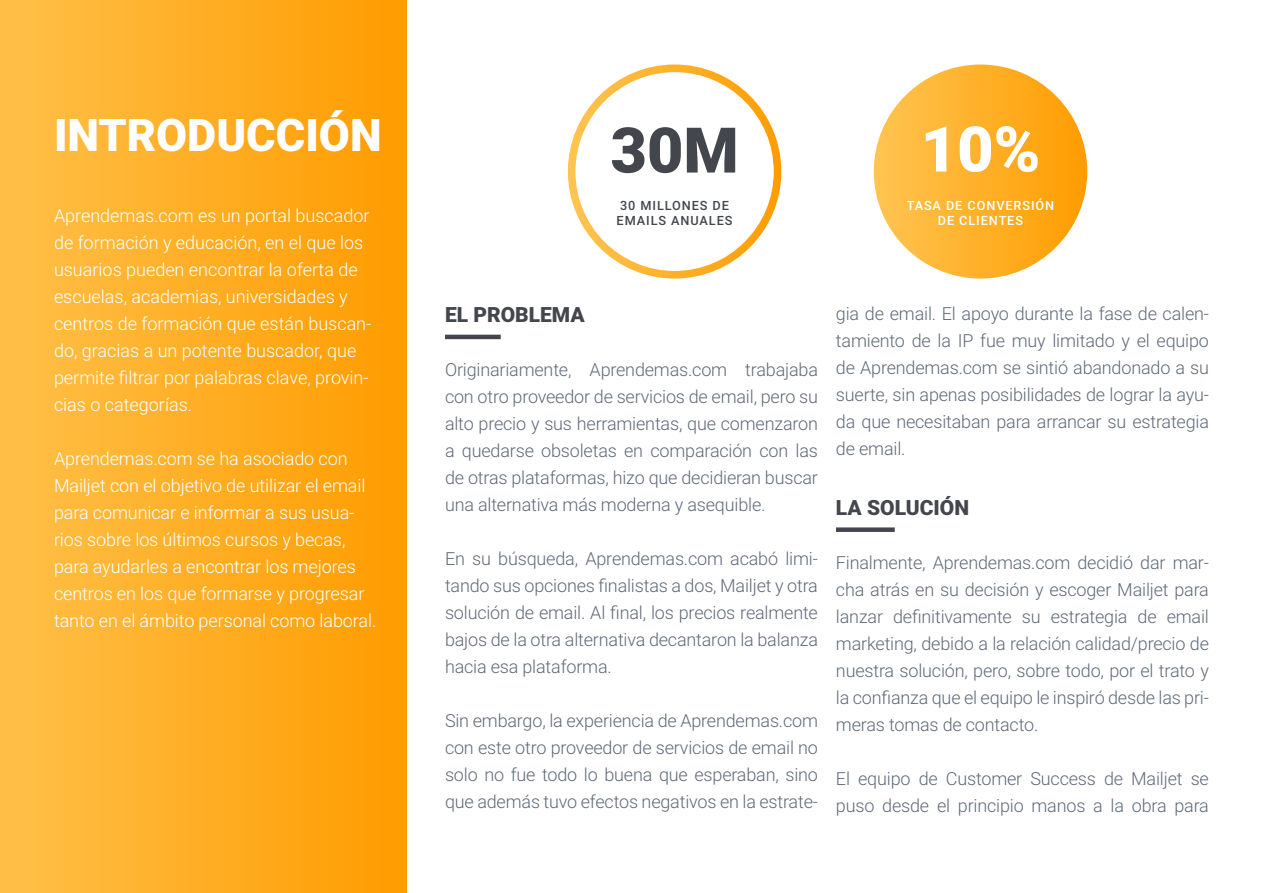
<style>
.page{position:relative;width:1263px;height:893px;background:#fff}
.page>*{position:absolute;margin:0;border:0;box-sizing:border-box;transform-origin:0 0}
.t1{font:900 63px "Roboto";color:#43474d}
.t2{font:900 63px "Roboto";color:#fff}
.t3{font:900 45px "Roboto";color:#fff}
.t4{font:900 21px "Roboto";color:#43474d}
.t5{font:300 18px/27px "Roboto";letter-spacing:-.01em;color:#5e6977;text-align:justify}
.t6{font:300 18px/27px "Roboto";letter-spacing:-.005em;color:#fff}
.t7{font:500 12.75px/15.3px "Roboto";letter-spacing:.07em;color:#fff;text-align:center}
.t8{font:500 12.75px/15.3px "Roboto";letter-spacing:.07em;color:#43474d}
</style>
<div class="page">
<div style="left:0;top:0;width:406px;height:893px;background:linear-gradient(to right,#ffc04a,#ff9c00)"></div>
<hr style="left:445px;top:335px;width:56px;height:4px;background:#43474d">
<div style="left:836px;top:527px;width:59px;height:5px;background:#43474d"></div>
<div style="left:874px;top:64px;width:213px;height:215px;background:linear-gradient(to right,#ffc553,#ff9d02);border-radius:107px"></div>
<svg style="left:568px;top:64px;width:213px;height:215px;background:#ffb332"></svg>
<div style="left:575px;top:72px;width:199px;height:199px;background:#fff;border-radius:50%"></div>
<h2 class="t3" style="left:54px;top:103px;width:329px">INTRODUCCIÓN</h2>
<p class="t6" style="left:54px;top:201px;width:319px">Aprendemas.com es un portal buscador de formación y educación, en el que los usuarios pueden encontrar la oferta de escuelas, academias, universidades y centros de formación que están buscan&shy;do, gracias a un potente buscador, que permite filtrar por palabras clave, provin&shy;cias o categorías.</p>
<p class="t6" style="left:54px;top:444px;width:324px">Aprendemas.com se ha asociado con Mailjet con el objetivo de utilizar el email para comunicar e informar a sus usua&shy;rios sobre los últimos cursos y becas, para ayudarles a encontrar los mejores centros en los que formarse y progresar tanto en el ámbito personal como laboral.</p>
<h1 class="t1" style="left:610px;top:106px;width:130px">30M</h1>
<p class="t8" style="left:617px;top:197px;width:117px">30 MILLONES DE<br>EMAILS ANUALES</p>
<h1 class="t2" style="left:921px;top:105px;width:121px">10%</h1>
<p class="t7" style="left:907px;top:197px;width:149px">TASA DE CONVERSIÓN<br>DE CLIENTES</p>
<p class="t4" style="left:445px;top:300px;width:141px">EL PROBLEMA</p>
<p class="t5" style="left:445px;top:355px;width:374px">Originariamente, Aprendemas.com trabajaba con otro proveedor de servicios de email, pero su alto precio y sus herramientas, que comenzaron a quedarse obsoletas en comparación con las de otras plataformas, hizo que decidieran buscar una alternativa más moderna y asequible.</p>
<p class="t5" style="left:445px;top:544px;width:374px">En su búsqueda, Aprendemas.com acabó limi&shy;tando sus opciones finalistas a dos, Mailjet y otra solución de email. Al final, los precios realmente bajos de la otra alternativa decantaron la balanza hacia esa plataforma.</p>
<p class="t5" style="left:445px;top:706px;width:374px">Sin embargo, la experiencia de Aprendemas.com con este otro proveedor de servicios de email no solo no fue todo lo buena que esperaban, sino que además tuvo efectos negativos en la estrate-</p>
<p class="t5" style="left:836px;top:299px;width:375px">gia de email. El apoyo durante la fase de calen&shy;tamiento de la IP fue muy limitado y el equipo de Aprendemas.com se sintió abandonado a su suerte, sin apenas posibilidades de lograr la ayu&shy;da que necesitaban para arrancar su estrategia de email.</p>
<p class="t4" style="left:836px;top:492px;width:135px">LA SOLUCIÓN</p>
<p class="t5" style="left:836px;top:548px;width:375px">Finalmente, Aprendemas.com decidió dar mar&shy;cha atrás en su decisión y escoger Mailjet para lanzar definitivamente su estrategia de email marketing, debido a la relación calidad/precio de nuestra solución, pero, sobre todo, por el trato y la confianza que el equipo le inspiró desde las pri&shy;meras tomas de contacto.</p>
<p class="t5" style="left:836px;top:764px;width:374px">El equipo de Customer Success de Mailjet se puso desde el principio manos a la obra para</p>
</div>
